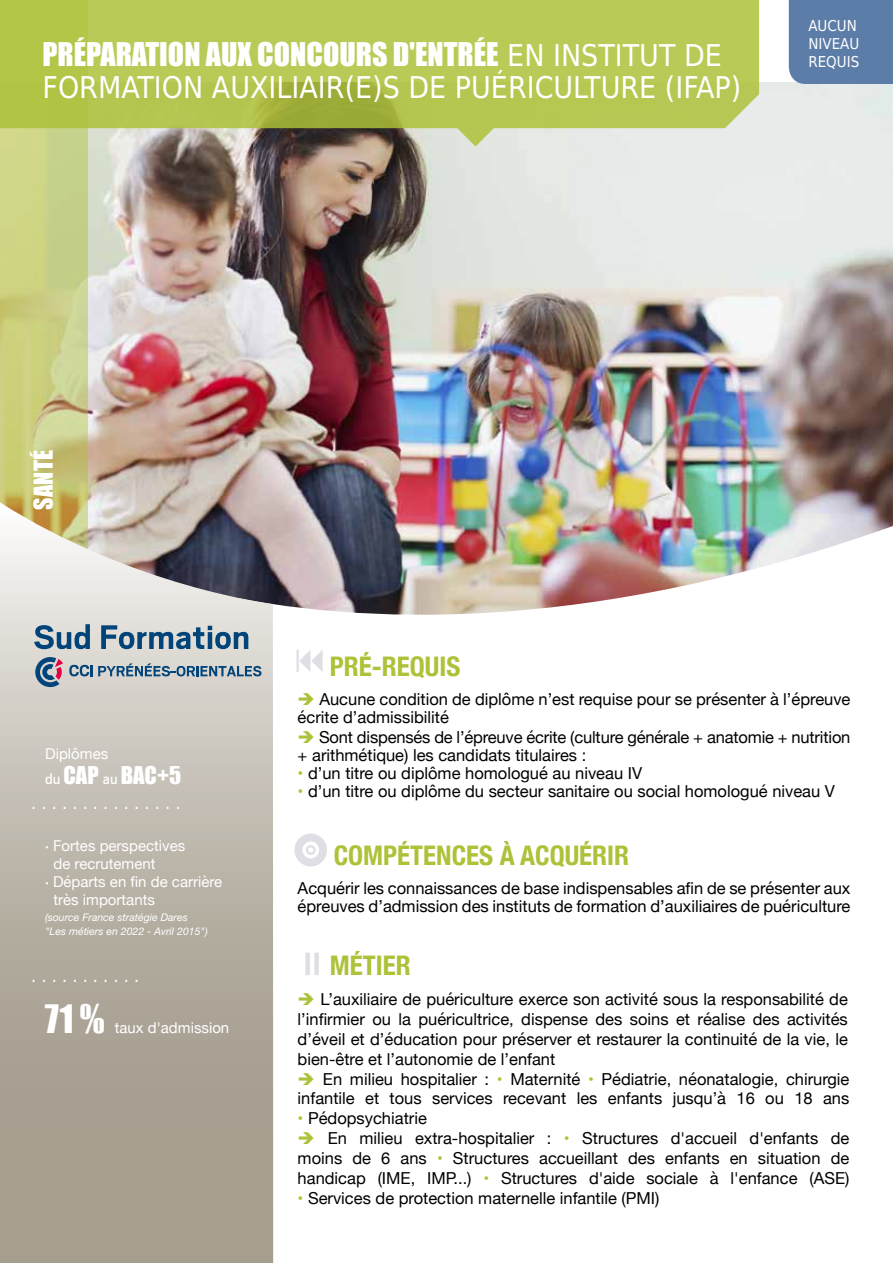
<style>
.page{position:relative;width:893px;height:1263px;background:#fff}
.page>*{position:absolute;margin:0;border:0;box-sizing:border-box;transform-origin:0 0}
.t1{font:36px "Impact";color:#fff}
.t2{font:30px "Impact";color:#fff}
.t3{font:30px "DejaVu Sans Condensed";color:#fff}
.t4{font:700 condensed 27px "Helvetica Neue";color:#aec138}
.t5{font:24px "Impact";letter-spacing:.02em;color:#fff}
.t6{font:22.5px "Impact";color:#fff}
.t7{font:18px "DejaVu Sans Condensed";color:#fff}
.t8{font:16.5px/19.8px "Helvetica Neue";color:#000}
.t9{font:15px/18px "Helvetica Neue";color:#fff}
.t10{font:15px/18px "DejaVu Sans Condensed";color:#fff}
.t11{font:italic 10.5px/13.5px "Helvetica Neue";color:#fff}
.s1{font-family:"DejaVu Sans Condensed"}
.s2{font-family:"Scout";font-size:16.5px}
.s3{font-size:10.5px}
.s4{color:#aec138}
</style>
<div class="page">
<img style="left:87px;top:83px;width:806px;height:414px">
<svg style="left:0;top:147px;width:87px;height:350px;background:#cace83"></svg>
<img style="left:0;top:497px;width:893px;height:118px">
<svg style="left:0;top:502px;width:273px;height:761px;background:#b7b1a6"></svg>
<svg style="left:34px;top:624px;width:56px;height:25px"></svg>
<svg style="left:101px;top:625px;width:147px;height:24px;background:#839db0"></svg>
<svg style="left:69px;top:663px;width:192px;height:13px;background:#869eaf"></svg>
<svg style="left:35px;top:657px;width:28px;height:30px"></svg>
<svg style="left:294px;top:833px;width:33px;height:33px"></svg>
<svg style="left:0;top:0;width:759px;height:147px;background:#b7c55d"></svg>
<div style="left:789px;top:0;width:104px;height:84px;background:#5c7da8"></div>
<h2 class="t2" style="left:43px;top:31px;width:681px">PRÉPARATION AUX CONCOURS D'ENTRÉE <span class="s1">EN INSTITUT DE</span></h2>
<h2 class="t3" style="left:43px;top:63px;width:700px">FORMATION AUXILIAIR(E)S DE PUÉRICULTURE (IFAP)</h2>
<p class="t10" style="left:808px;top:16px;width:52px">AUCUN<br>NIVEAU<br>REQUIS</p>
<h3 class="t5" style="left:25px;top:510px;width:62px;rotate:-90deg">SANTÉ</h3>
<p class="t9" style="left:45px;top:746px;width:65px">Diplômes</p>
<h3 class="t6" style="left:45px;top:758px;width:137px"><span class="s2">du</span> CAP <span class="s2">au</span> BAC+5</h3>
<p class="t7" style="left:31px;top:788px;width:151px">. . . . . . . . . . . . . . .</p>
<p class="t9" style="left:54px;top:837px;width:133px;text-indent:-8px"><span class="s3">•</span> Fortes perspectives de recrutement</p>
<p class="t9" style="left:54px;top:873px;width:170px;text-indent:-8px"><span class="s3">•</span> Départs en fin de carrière très importants</p>
<p class="t11" style="left:45px;top:911px;width:164px">(source France stratégie Dares "Les métiers en 2022 - Avril 2015")</p>
<p class="t7" style="left:31px;top:961px;width:110px">. . . . . . . . . . .</p>
<h1 class="t1" style="left:45px;top:991px;width:61px">71 %</h1>
<p class="t9" style="left:115px;top:1019px;width:116px">taux d'admission</p>
<h3 class="t4" style="left:330px;top:644px;width:132px">PRÉ-REQUIS</h3>
<p class="t8" style="left:298px;top:691px;width:554px;line-height:18px"><span class="s4">➔</span> Aucune condition de diplôme n’est requise pour se présenter à l’épreuve écrite d’admissibilité</p>
<p class="t8" style="left:298px;top:729px;width:554px;line-height:18px"><span class="s4">➔</span> Sont dispensés de l’épreuve écrite (culture générale + anatomie + nutrition + arithmétique) les candidats titulaires :</p>
<p class="t8" style="left:298px;top:764px;width:346px"><span class="s4">•</span> d’un titre ou diplôme homologué au niveau IV</p>
<p class="t8" style="left:298px;top:782px;width:539px"><span class="s4">•</span> d’un titre ou diplôme du secteur sanitaire ou social homologué niveau V</p>
<h3 class="t4" style="left:334px;top:833px;width:297px">COMPÉTENCES À ACQUÉRIR</h3>
<p class="t8" style="left:298px;top:880px;width:554px;line-height:18px">Acquérir les connaissances de base indispensables afin de se présenter aux épreuves d’admission des instituts de formation d’auxiliaires de puériculture</p>
<h3 class="t4" style="left:330px;top:943px;width:82px">MÉTIER</h3>
<p class="t8" style="left:298px;top:991px;width:552px;text-align:justify"><span class="s4">➔</span> L’auxiliaire de puériculture exerce son activité sous la responsabilité de l’infirmier ou la puéricultrice, dispense des soins et réalise des activités d’éveil et d’éducation pour préserver et restaurer la continuité de la vie, le bien-être et l’autonomie de l’enfant</p>
<p class="t8" style="left:298px;top:1070px;width:553px"><span class="s4">➔</span> En milieu hospitalier : <span class="s4">•</span> Maternité <span class="s4">•</span> Pédiatrie, néonatalogie, chirurgie infantile et tous services recevant les enfants jusqu’à 16 ou 18 ans</p>
<p class="t8" style="left:298px;top:1109px;width:131px"><span class="s4">•</span> Pédopsychiatrie</p>
<p class="t8" style="left:298px;top:1129px;width:553px;text-align:justify"><span class="s4">➔</span> En milieu extra-hospitalier : <span class="s4">•</span> Structures d'accueil d'enfants de moins de 6 ans <span class="s4">•</span> Structures accueillant des enfants en situation de handicap (IME, IMP...) <span class="s4">•</span> Structures d'aide sociale à l'enfance (ASE)</p>
<p class="t8" style="left:298px;top:1189px;width:363px"><span class="s4">•</span> Services de protection maternelle infantile (PMI)</p>
</div>
